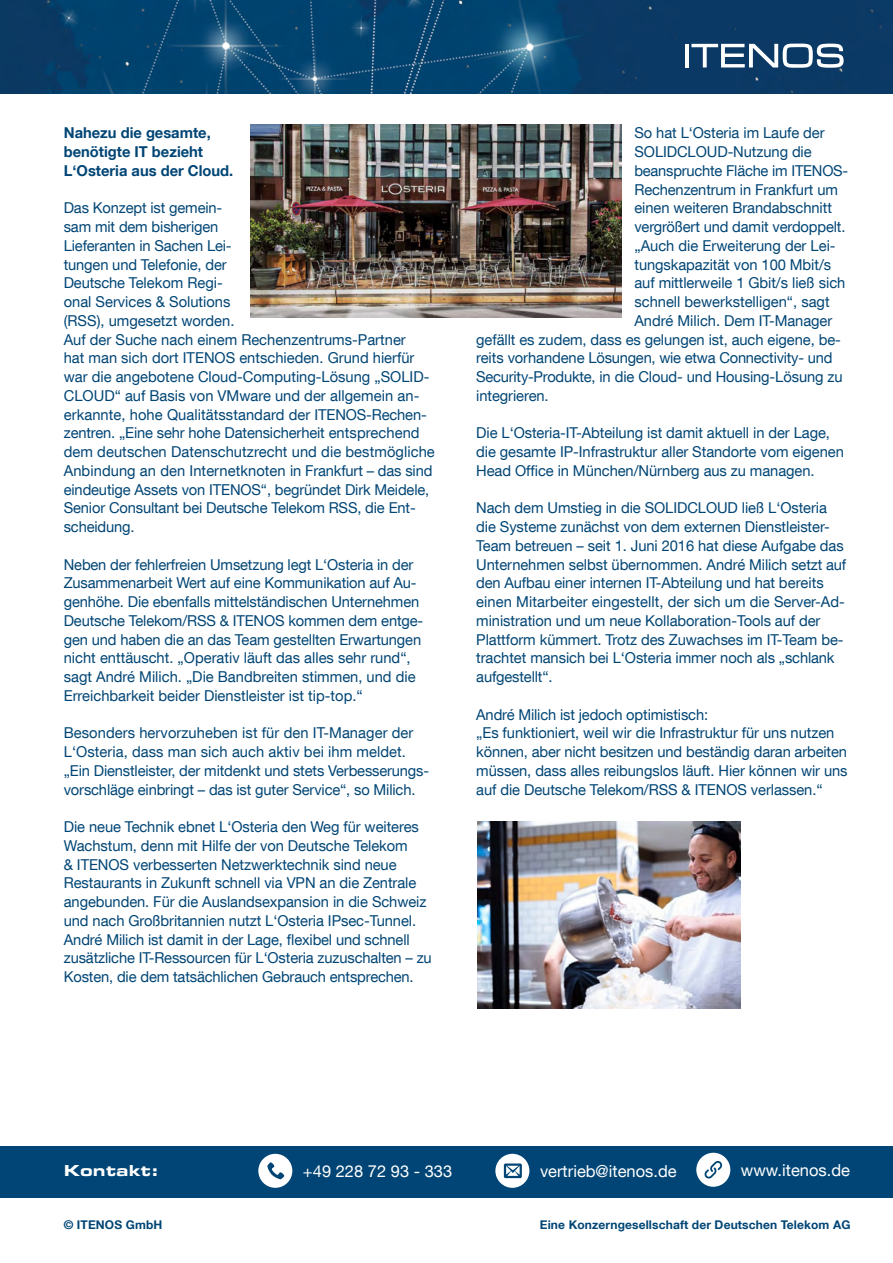
<style>
.page{position:relative;width:893px;height:1263px;background:#fff}
.page>*{position:absolute;margin:0;border:0;box-sizing:border-box;transform-origin:0 0}
.t1{font:16.5px "Helvetica Neue LT Com";color:#fff}
.t2{font:900 expanded 16.5px "Eurostile TOT";color:#fff}
.t3{font:15px/18.8px "Helvetica Neue LT Com";letter-spacing:-.005em;color:#004575}
.t4{font:700 15px/18.8px "Helvetica Neue LT Com";color:#004575}
.t5{font:700 12px "Helvetica Neue LT Com";letter-spacing:.01em;color:#004575}
</style>
<div class="page">
<img style="left:0;top:0;width:893px;height:94px">
<hr style="left:685px;top:44px;width:4px;height:23px;background:#fff">
<svg style="left:691px;top:44px;width:153px;height:24px"></svg>
<div style="left:0;top:1146px;width:893px;height:51px;background:#004575"></div>
<div style="left:696px;top:1153px;width:34px;height:34px;background:#fff;border-radius:50%"></div>
<svg style="left:704px;top:1161px;width:18px;height:17px"></svg>
<div style="left:258px;top:1154px;width:34px;height:34px;background:#fff;border-radius:50%"></div>
<svg style="left:267px;top:1162px;width:17px;height:17px"></svg>
<div style="left:495px;top:1154px;width:34px;height:34px;background:#fff;border-radius:50%"></div>
<svg style="left:504px;top:1163px;width:18px;height:15px"></svg>
<img style="left:477px;top:821px;width:263px;height:187px">
<img style="left:250px;top:124px;width:372px;height:193px">
<p class="t4" style="left:64px;top:123px;width:171px">Nahezu die gesamte, benötigte IT bezieht<br>L‘Osteria aus der Cloud.</p>
<p class="t3" style="left:64px;top:198px;width:373px">Das Konzept ist gemein-<br>sam mit dem bisherigen<br>Lieferanten in Sachen Lei-<br>tungen und Telefonie, der<br>Deutsche Telekom Regi-<br>onal Services &amp; Solutions<br>(RSS), umgesetzt worden.<br>Auf der Suche nach einem Rechenzentrums-Partner<br>hat man sich dort ITENOS entschieden. Grund hierfür war die angebotene Cloud-Computing-Lösung „SOLID-CLOUD“ auf Basis von VMware und der allgemein an&shy;erkannte, hohe Qualitätsstandard der ITENOS-Rechen&shy;zentren. „Eine sehr hohe Datensicherheit entsprechend dem deutschen Datenschutzrecht und die bestmögliche Anbindung an den Internetknoten in Frankfurt – das sind eindeutige Assets von ITENOS“, begründet Dirk Meidele, Senior Consultant bei Deutsche Telekom RSS, die Ent&shy;scheidung.</p>
<p class="t3" style="left:64px;top:554px;width:361px">Neben der fehlerfreien Umsetzung legt L‘Osteria in der Zusammenarbeit Wert auf eine Kommunikation auf Au&shy;genhöhe. Die ebenfalls mittelständischen Unternehmen Deutsche Telekom/RSS &amp; ITENOS kommen dem entge&shy;gen und haben die an das Team gestellten Erwartungen nicht enttäuscht. „Operativ läuft das alles sehr rund“, sagt André Milich. „Die Bandbreiten stimmen, und die Erreichbarkeit beider Dienstleister ist tip-top.“</p>
<p class="t3" style="left:64px;top:723px;width:367px">Besonders hervorzuheben ist für den IT-Manager der L‘Osteria, dass man sich auch aktiv bei ihm meldet. „Ein Dienstleister, der mitdenkt und stets Verbesserungs&shy;vorschläge einbringt – das ist guter Service“, so Milich.</p>
<p class="t3" style="left:64px;top:817px;width:369px">Die neue Technik ebnet L‘Osteria den Weg für weiteres Wachstum, denn mit Hilfe der von Deutsche Telekom<br>&amp; ITENOS verbesserten Netzwerktechnik sind neue Restaurants in Zukunft schnell via VPN an die Zentrale angebunden. Für die Auslandsexpansion in die Schweiz und nach Großbritannien nutzt L‘Osteria IPsec-Tunnel.<br>André Milich ist damit in der Lage, flexibel und schnell zusätzliche IT-Ressourcen für L‘Osteria zuzuschalten – zu Kosten, die dem tatsächlichen Gebrauch entsprechen.</p>
<p class="t3" style="left:634px;top:123px;width:192px">So hat L‘Osteria im Laufe der</p>
<p class="t3" style="left:634px;top:142px;width:179px">SOLIDCLOUD-Nutzung die</p>
<p class="t3" style="left:634px;top:161px;width:215px">beanspruchte Fläche im ITENOS-</p>
<p class="t3" style="left:634px;top:179px;width:205px">Rechenzentrum in Frankfurt um</p>
<p class="t3" style="left:634px;top:198px;width:199px">einen weiteren Brandabschnitt</p>
<p class="t3" style="left:634px;top:217px;width:212px">vergrößert und damit verdoppelt.</p>
<p class="t3" style="left:634px;top:236px;width:203px">„Auch die Erweiterung der Lei-</p>
<p class="t3" style="left:634px;top:254px;width:198px">tungskapazität von 100 Mbit/s</p>
<p class="t3" style="left:634px;top:273px;width:212px">auf mittlerweile 1 Gbit/s ließ sich</p>
<p class="t3" style="left:634px;top:292px;width:197px">schnell bewerkstelligen“, sagt</p>
<p class="t3" style="left:634px;top:311px;width:199px">André Milich. Dem IT-Manager</p>
<p class="t3" style="left:476px;top:329px;width:366px">gefällt es zudem, dass es gelungen ist, auch eigene, be-</p>
<p class="t3" style="left:476px;top:348px;width:358px">reits vorhandene Lösungen, wie etwa Connectivity- und</p>
<p class="t3" style="left:476px;top:367px;width:368px">Security-Produkte, in die Cloud- und Housing-Lösung zu</p>
<p class="t3" style="left:476px;top:386px;width:74px">integrieren.</p>
<p class="t3" style="left:476px;top:423px;width:369px">Die L‘Osteria-IT-Abteilung ist damit aktuell in der Lage, die gesamte IP-Infrastruktur aller Standorte vom eigenen<br>Head Office in München/Nürnberg aus zu managen.</p>
<p class="t3" style="left:476px;top:498px;width:371px">Nach dem Umstieg in die SOLIDCLOUD ließ L‘Osteria die Systeme zunächst von dem externen Dienstleister-Team betreuen – seit 1. Juni 2016 hat diese Aufgabe das Unternehmen selbst übernommen. André Milich setzt auf den Aufbau einer internen IT-Abteilung und hat bereits einen Mitarbeiter eingestellt, der sich um die Server-Ad&shy;ministration und um neue Kollaboration-Tools auf der Plattform kümmert. Trotz des Zuwachses im IT-Team be&shy;trachtet mansich bei L‘Osteria immer noch als „schlank aufgestellt“.</p>
<p class="t3" style="left:476px;top:704px;width:373px">André Milich ist jedoch optimistisch:<br>„Es funktioniert, weil wir die Infrastruktur für uns nutzen können, aber nicht besitzen und beständig daran arbeiten müssen, dass alles reibungslos läuft. Hier können wir uns auf die Deutsche Telekom/RSS &amp; ITENOS verlassen.“</p>
<p class="t2" style="left:64px;top:1161px;width:95px">Kontakt:</p>
<p class="t1" style="left:303px;top:1161px;width:151px">+49 228 72 93 - 333</p>
<p class="t1" style="left:540px;top:1161px;width:138px">vertrieb@itenos.de</p>
<p class="t1" style="left:741px;top:1159px;width:111px">www.itenos.de</p>
<p class="t5" style="left:64px;top:1217px;width:100px">© ITENOS GmbH</p>
<p class="t5" style="left:540px;top:1217px;width:312px">Eine Konzerngesellschaft der Deutschen Telekom AG</p>
</div>
